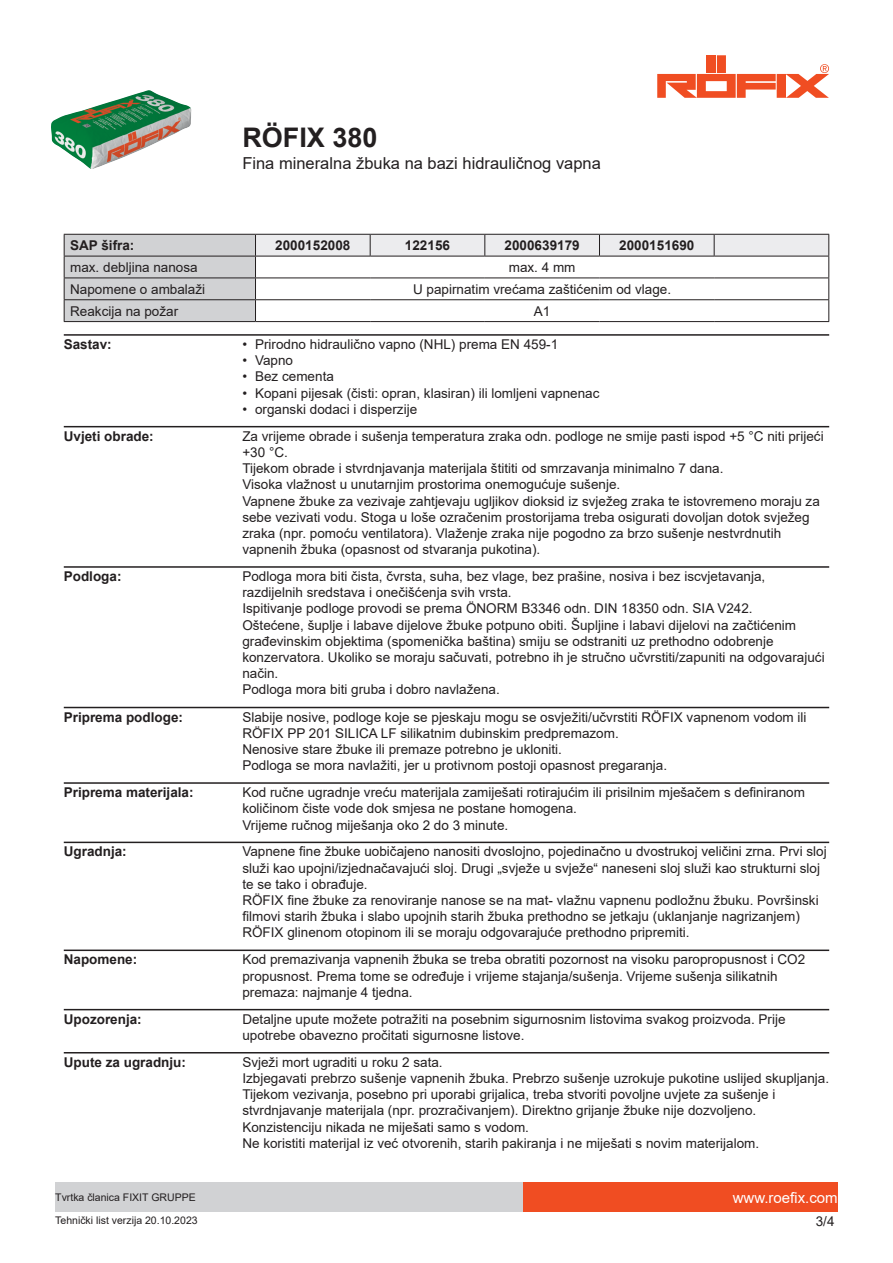
<style>
.page{position:relative;width:893px;height:1263px;background:#fff}
.page>*{position:absolute;margin:0;border:0;box-sizing:border-box;transform-origin:0 0}
.t1{font:700 27px "Arial";color:#231f20}
.t2{font:16.5px "Arial";color:#231f20}
.t3{font:15px "Arial";color:#fff}
.t4{font:13.5px/16.2px "Arial";color:#231f20}
.t5{font:700 13.5px "Arial";color:#231f20}
.t6{font:10.5px "Arial";color:#231f20}
</style>
<div class="page">
<img style="left:51px;top:90px;width:140px;height:79px">
<div style="left:717px;top:55px;width:9px;height:18px;background:#f04d22"></div>
<div style="left:707px;top:55px;width:9px;height:18px;background:#f04d22"></div>
<svg style="left:657px;top:64px;width:172px;height:34px"></svg>
<div style="left:523px;top:1182px;width:315px;height:30px;background:#f04d22"></div>
<div style="left:55px;top:1182px;width:468px;height:30px;background:#d1d2d4"></div>
<svg style="left:64px;top:234px;width:765px;height:87px"></svg>
<hr style="left:64px;top:321px;width:191px;height:1px;background:#231f20">
<hr style="left:255px;top:321px;width:115px;height:1px;background:#231f20">
<hr style="left:370px;top:321px;width:115px;height:1px;background:#231f20">
<hr style="left:485px;top:321px;width:114px;height:1px;background:#231f20">
<hr style="left:599px;top:321px;width:115px;height:1px;background:#231f20">
<hr style="left:714px;top:321px;width:115px;height:1px;background:#231f20">
<hr style="left:64px;top:334px;width:765px;height:2px;background:#231f20">
<hr style="left:64px;top:426px;width:765px;height:1px;background:#231f20">
<hr style="left:64px;top:566px;width:765px;height:2px;background:#231f20">
<hr style="left:64px;top:707px;width:765px;height:1px;background:#231f20">
<hr style="left:64px;top:782px;width:765px;height:2px;background:#231f20">
<hr style="left:64px;top:842px;width:765px;height:1px;background:#231f20">
<hr style="left:64px;top:949px;width:765px;height:2px;background:#231f20">
<hr style="left:64px;top:1009px;width:765px;height:1px;background:#231f20">
<hr style="left:64px;top:1052px;width:765px;height:1px;background:#231f20">
<h1 class="t1" style="left:242px;top:119px;width:137px">RÖFIX 380</h1>
<p class="t2" style="left:242px;top:152px;width:360px">Fina mineralna žbuka na bazi hidrauličnog vapna</p>
<p class="t5" style="left:70px;top:236px;width:66px">SAP šifra:</p>
<p class="t5" style="left:275px;top:236px;width:77px">2000152008</p>
<p class="t5" style="left:405px;top:236px;width:47px">122156</p>
<p class="t5" style="left:505px;top:236px;width:77px">2000639179</p>
<p class="t5" style="left:619px;top:236px;width:77px">2000151690</p>
<p class="t4" style="left:70px;top:259px;width:129px">max. debljina nanosa</p>
<p class="t4" style="left:509px;top:259px;width:68px">max. 4 mm</p>
<p class="t4" style="left:70px;top:281px;width:137px">Napomene o ambalaži</p>
<p class="t4" style="left:413px;top:281px;width:260px">U papirnatim vrećama zaštićenim od vlage.</p>
<p class="t4" style="left:70px;top:303px;width:110px">Reakcija na požar</p>
<p class="t4" style="left:534px;top:303px;width:18px">A1</p>
<p class="t5" style="left:64px;top:335px;width:50px">Sastav:</p>
<p class="t4" style="left:242px;top:336px;width:317px">• Prirodno hidraulično vapno (NHL) prema EN 459-1</p>
<p class="t4" style="left:242px;top:352px;width:52px">• Vapno</p>
<p class="t4" style="left:242px;top:368px;width:93px">• Bez cementa</p>
<p class="t4" style="left:242px;top:385px;width:359px">• Kopani pijesak (čisti: opran, klasiran) ili lomljeni vapnenac</p>
<p class="t4" style="left:242px;top:401px;width:176px">• organski dodaci i disperzije</p>
<p class="t5" style="left:64px;top:426px;width:92px">Uvjeti obrade:</p>
<p class="t4" style="left:242px;top:428px;width:583px">Za vrijeme obrade i sušenja temperatura zraka odn. podloge ne smije pasti ispod +5 °C niti prijeći +30 °C.<br>Tijekom obrade i stvrdnjavanja materijala štititi od smrzavanja minimalno 7 dana.<br>Visoka vlažnost u unutarnjim prostorima onemogućuje sušenje.<br>Vapnene žbuke za vezivaje zahtjevaju ugljikov dioksid iz svježeg zraka te istovremeno moraju za sebe vezivati vodu. Stoga u loše ozračenim prostorijama treba osigurati dovoljan dotok svježeg zraka (npr. pomoću ventilatora). Vlaženje zraka nije pogodno za brzo sušenje nestvrdnutih vapnenih žbuka (opasnost od stvaranja pukotina).</p>
<p class="t5" style="left:64px;top:567px;width:59px">Podloga:</p>
<p class="t4" style="left:242px;top:568px;width:584px">Podloga mora biti čista, čvrsta, suha, bez vlage, bez prašine, nosiva i bez iscvjetavanja, razdijelnih sredstava i onečišćenja svih vrsta.<br>Ispitivanje podloge provodi se prema ÖNORM B3346 odn. DIN 18350 odn. SIA V242.<br>Oštećene, šuplje i labave dijelove žbuke potpuno obiti. Šupljine i labavi dijelovi na začtićenim građevinskim objektima (spomenička baština) smiju se odstraniti uz prethodno odobrenje konzervatora. Ukoliko se moraju sačuvati, potrebno ih je stručno učvrstiti/zapuniti na odgovarajući način.<br>Podloga mora biti gruba i dobro navlažena.</p>
<p class="t5" style="left:64px;top:707px;width:121px">Priprema podloge:</p>
<p class="t4" style="left:242px;top:709px;width:566px">Slabije nosive, podloge koje se pjeskaju mogu se osvježiti/učvrstiti RÖFIX vapnenom vodom ili RÖFIX PP 201 SILICA LF silikatnim dubinskim predpremazom.<br>Nenosive stare žbuke ili premaze potrebno je ukloniti.<br>Podloga se mora navlažiti, jer u protivnom postoji opasnost pregaranja.</p>
<p class="t5" style="left:64px;top:783px;width:131px">Priprema materijala:</p>
<p class="t4" style="left:242px;top:784px;width:564px">Kod ručne ugradnje vreću materijala zamiješati rotirajućim ili prisilnim mješačem s definiranom količinom čiste vode dok smjesa ne postane homogena.<br>Vrijeme ručnog miješanja oko 2 do 3 minute.</p>
<p class="t5" style="left:64px;top:842px;width:65px">Ugradnja:</p>
<p class="t4" style="left:242px;top:843px;width:586px">Vapnene fine žbuke uobičajeno nanositi dvoslojno, pojedinačno u dvostrukoj veličini zrna. Prvi sloj služi kao upojni/izjednačavajući sloj. Drugi „svježe u svježe“ naneseni sloj služi kao strukturni sloj te se tako i obrađuje.<br>RÖFIX fine žbuke za renoviranje nanose se na mat- vlažnu vapnenu podložnu žbuku. Površinski filmovi starih žbuka i slabo upojnih starih žbuka prethodno se jetkaju (uklanjanje nagrizanjem)<br>RÖFIX glinenom otopinom ili se moraju odgovarajuće prethodno pripremiti.</p>
<p class="t5" style="left:64px;top:950px;width:75px">Napomene:</p>
<p class="t4" style="left:242px;top:951px;width:564px">Kod premazivanja vapnenih žbuka se treba obratiti pozornost na visoku paropropusnost i CO2 propusnost. Prema tome se određuje i vrijeme stajanja/sušenja. Vrijeme sušenja silikatnih premaza: najmanje 4 tjedna.</p>
<p class="t5" style="left:64px;top:1009px;width:80px">Upozorenja:</p>
<p class="t4" style="left:242px;top:1011px;width:545px">Detaljne upute možete potražiti na posebnim sigurnosnim listovima svakog proizvoda. Prije upotrebe obavezno pročitati sigurnosne listove.</p>
<p class="t5" style="left:64px;top:1052px;width:124px">Upute za ugradnju:</p>
<p class="t4" style="left:242px;top:1054px;width:588px">Svježi mort ugraditi u roku 2 sata.<br>Izbjegavati prebrzo sušenje vapnenih žbuka. Prebrzo sušenje uzrokuje pukotine uslijed skupljanja.<br>Tijekom vezivanja, posebno pri uporabi grijalica, treba stvoriti povoljne uvjete za sušenje i stvrdnjavanje materijala (npr. prozračivanjem). Direktno grijanje žbuke nije dozvoljeno.<br>Konzistenciju nikada ne miješati samo s vodom.<br>Ne koristiti materijal iz već otvorenih, starih pakiranja i ne miješati s novim materijalom.</p>
<p class="t6" style="left:55px;top:1190px;width:142px">Tvrtka članica FIXIT GRUPPE</p>
<p class="t3" style="left:733px;top:1187px;width:107px">www.roefix.com</p>
<p class="t6" style="left:55px;top:1213px;width:144px">Tehnički list verzija 20.10.2023</p>
<p class="t4" style="left:816px;top:1213px;width:20px">3/4</p>
</div>
